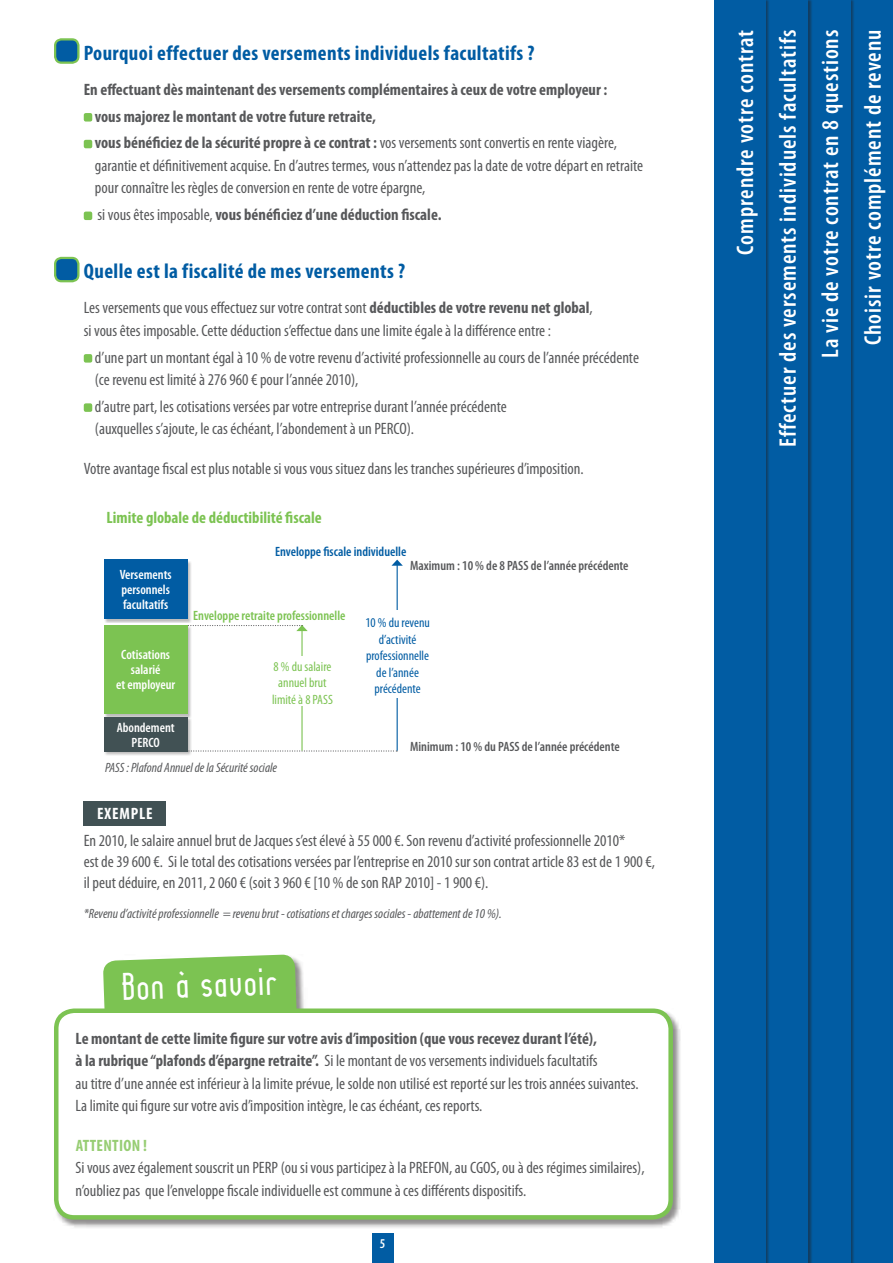
<style>
.page{position:relative;width:893px;height:1263px;background:#fff}
.page>*{position:absolute;margin:0;border:0;box-sizing:border-box;transform-origin:0 0}
.t1{font:37.5px "Lady Ice Revisited";color:#fff}
.t2{font:600 condensed 24px "Myriad Pro";letter-spacing:.04em;color:#fff}
.t3{font:700 condensed 21px "Myriad Pro";letter-spacing:.02em;color:#015ca3}
.t4{font:condensed 16.5px/22.5px "Myriad Pro";color:#57585a}
.t5{font:700 condensed 16.5px/26.7px "Myriad Pro";color:#57585a}
.t6{font:700 condensed 16.5px "Myriad Pro";color:#7cc352}
.t7{font:700 condensed 16.5px "Myriad Pro";letter-spacing:.02em;color:#97cd73}
.t8{font:700 condensed 16.5px "Myriad Pro";color:#fff}
.t9{font:italic condensed 13.5px "Myriad Pro";color:#57585a}
.t10{font:600 condensed 13.5px/15px "Myriad Pro";color:#fff}
.t11{font:600 condensed 13.5px "Myriad Pro";color:#57585a}
.t12{font:condensed 13.5px/16.5px "Myriad Pro";color:#015ca3;text-align:center}
.t13{font:condensed 13.5px/16.5px "Myriad Pro";color:#7cc352;text-align:center}
.t14{font:600 condensed 13.5px "Myriad Pro";color:#7cc352}
.t15{font:600 condensed 13.5px "Myriad Pro";color:#015ca3}
.s1{font-weight:400}
.s2{font-weight:700}
</style>
<div class="page">
<div style="left:842px;top:0;width:51px;height:1263px;background:#015ca3"></div>
<div style="left:799px;top:0;width:56px;height:1263px;background:#231f20;opacity:.5"></div>
<div style="left:799px;top:0;width:51px;height:1263px;background:#015ca3"></div>
<div style="left:757px;top:0;width:55px;height:1263px;background:#231f20;opacity:.5"></div>
<div style="left:757px;top:0;width:51px;height:1263px;background:#015ca3"></div>
<div style="left:714px;top:0;width:56px;height:1263px;background:#231f20;opacity:.5"></div>
<div style="left:714px;top:0;width:51px;height:1263px;background:#015ca3"></div>
<div style="left:55px;top:39px;width:23px;height:24px;background:#015ca3;border-radius:6px"></div>
<div style="left:54px;top:38px;width:26px;height:26px;border:2px solid #7cc352;border-radius:6px"></div>
<div style="left:84px;top:113px;width:8px;height:9px;background:#7cc352;border-radius:2px"></div>
<div style="left:84px;top:140px;width:8px;height:8px;background:#7cc352;border-radius:2px"></div>
<div style="left:84px;top:212px;width:8px;height:8px;background:#7cc352;border-radius:2px"></div>
<div style="left:55px;top:258px;width:23px;height:23px;background:#015ca3;border-radius:6px"></div>
<div style="left:54px;top:257px;width:26px;height:25px;border:2px solid #7cc352;border-radius:6px"></div>
<div style="left:84px;top:354px;width:8px;height:9px;background:#7cc352;border-radius:2px"></div>
<div style="left:84px;top:403px;width:8px;height:9px;background:#7cc352;border-radius:2px"></div>
<div style="left:372px;top:1233px;width:21px;height:30px;background:#015ca3"></div>
<div style="left:84px;top:801px;width:82px;height:24px;background:#415154"></div>
<svg style="left:103px;top:954px;width:196px;height:54px;background:#86c760"></svg>
<div style="left:54px;top:1008px;width:628px;height:220px;background:#231f20;opacity:.5"></div>
<div style="left:56px;top:1011px;width:615px;height:206px;background:#fff;border-radius:18px"></div>
<div style="left:54px;top:1008px;width:619px;height:211px;border:4px solid #7cc352;border-radius:18px"></div>
<div style="left:104px;top:560px;width:88px;height:63px;background:#231f20;opacity:.3"></div>
<div style="left:104px;top:560px;width:83px;height:59px;background:#015ca3"></div>
<svg style="left:193px;top:750px;width:204px;height:1px"></svg>
<div style="left:104px;top:625px;width:88px;height:93px;background:#231f20;opacity:.3"></div>
<div style="left:104px;top:625px;width:83px;height:89px;background:#7cc352"></div>
<div style="left:104px;top:717px;width:88px;height:38px;background:#231f20;opacity:.3"></div>
<div style="left:104px;top:717px;width:83px;height:34px;background:#415154"></div>
<hr style="left:397px;top:565px;width:1px;height:186px;background:#015ca3">
<svg style="left:391px;top:560px;width:12px;height:6px"></svg>
<div style="left:365px;top:610px;width:65px;height:87px;background:#fff"></div>
<hr style="left:301px;top:630px;width:2px;height:121px;background:#7cc352">
<svg style="left:187px;top:625px;width:121px;height:6px"></svg>
<div style="left:270px;top:656px;width:65px;height:50px;background:#fff"></div>
<p class="t3" style="left:84px;top:39px;width:452px">Pourquoi effectuer des versements individuels facultatifs ?</p>
<p class="t5" style="left:95px;top:76px;width:524px;text-indent:-11px">En effectuant dès maintenant des versements complémentaires à ceux de votre employeur : vous majorez le montant de votre future retraite,<br>vous bénéficiez de la sécurité propre à ce contrat : <span class="s1">vos versements sont convertis en rente viagère,</span></p>
<p class="t4" style="left:95px;top:154px;width:550px">garantie et définitivement acquise. En d’autres termes, vous n’attendez pas la date de votre départ en retraite pour connaître les règles de conversion en rente de votre épargne,</p>
<p class="t5" style="left:97px;top:201px;width:346px"><span class="s1">si vous êtes imposable,</span> vous bénéficiez d’une déduction fiscale.</p>
<p class="t3" style="left:84px;top:258px;width:323px">Quelle est la fiscalité de mes versements ?</p>
<p class="t4" style="left:84px;top:296px;width:510px">Les versements que vous effectuez sur votre contrat sont <span class="s2">déductibles de votre revenu net global</span>, si vous êtes imposable. Cette déduction s’effectue dans une limite égale à la différence entre :</p>
<p class="t4" style="left:95px;top:346px;width:546px">d’une part un montant égal à 10 % de votre revenu d’activité professionnelle au cours de l’année précédente (ce revenu est limité à 276 960 € pour l’année 2010),</p>
<p class="t4" style="left:95px;top:395px;width:413px">d’autre part, les cotisations versées par votre entreprise durant l’année précédente (auxquelles s’ajoute, le cas échéant, l’abondement à un PERCO).</p>
<p class="t4" style="left:84px;top:457px;width:501px">Votre avantage fiscal est plus notable si vous vous situez dans les tranches supérieures d’imposition.</p>
<p class="t6" style="left:107px;top:507px;width:217px">Limite globale de déductibilité fiscale</p>
<p class="t10" style="left:120px;top:568px;width:53px">Versements personnels facultatifs</p>
<p class="t10" style="left:116px;top:648px;width:61px;text-align:center">Cotisations salarié<br>et employeur</p>
<p class="t10" style="left:132px;top:720px;width:45px;text-indent:-15px">Abondement<br>PERCO</p>
<p class="t15" style="left:275px;top:544px;width:133px">Enveloppe fiscale individuelle</p>
<p class="t11" style="left:410px;top:558px;width:220px">Maximum : 10 % de 8 PASS de l’année précédente</p>
<p class="t14" style="left:193px;top:608px;width:154px">Enveloppe retraite professionnelle</p>
<p class="t13" style="left:272px;top:658px;width:62px">8 % du salaire annuel brut limité à 8 PASS</p>
<p class="t12" style="left:365px;top:614px;width:66px">10 % du revenu d’activité professionnelle de l’année précédente</p>
<p class="t11" style="left:410px;top:739px;width:211px">Minimum : 10 % du PASS de l’année précédente</p>
<p class="t9" style="left:105px;top:759px;width:174px">PASS : Plafond Annuel de la Sécurité sociale</p>
<p class="t8" style="left:97px;top:803px;width:57px">Exemple</p>
<p class="t4" style="left:84px;top:830px;width:573px;line-height:21px">En 2010, le salaire annuel brut de Jacques s’est élevé à 55 000 €. Son revenu d’activité professionnelle 2010*<br>est de 39 600 €. Si le total des cotisations versées par l’entreprise en 2010 sur son contrat article 83 est de 1 900 €, il peut déduire, en 2011, 2 060 € (soit 3 960 € [10 % de son RAP 2010] - 1 900 €).</p>
<p class="t9" style="left:84px;top:905px;width:419px">*Revenu d’activité professionnelle = revenu brut - cotisations et charges sociales - abattement de 10 %).</p>
<h1 class="t1" style="left:121px;top:962px;width:157px;rotate:-2deg">Bon à savoir</h1>
<p class="t4" style="left:76px;top:1027px;width:565px"><span class="s2">Le montant de cette limite figure sur votre avis d’imposition (que vous recevez durant l’été),<br>à la rubrique “plafonds d’épargne retraite”.</span> Si le montant de vos versements individuels facultatifs<br>au titre d’une année est inférieur à la limite prévue, le solde non utilisé est reporté sur les trois années suivantes.<br>La limite qui figure sur votre avis d’imposition intègre, le cas échéant, ces reports.</p>
<p class="t7" style="left:76px;top:1135px;width:73px">Attention !</p>
<p class="t4" style="left:76px;top:1156px;width:571px">Si vous avez également souscrit un PERP (ou si vous participez à la PREFON, au CGOS, ou à des régimes similaires), n’oubliez pas que l’enveloppe fiscale individuelle est commune à ces différents dispositifs.</p>
<p class="t10" style="left:380px;top:1236px;width:7px">5</p>
<h2 class="t2" style="left:732px;top:255px;width:226px;rotate:-90deg">Comprendre votre contrat</h2>
<h2 class="t2" style="left:775px;top:447px;width:419px;rotate:-90deg">Effectuer des versements individuels facultatifs</h2>
<h2 class="t2" style="left:817px;top:358px;width:329px;rotate:-90deg">La vie de votre contrat en 8 questions</h2>
<h2 class="t2" style="left:860px;top:345px;width:317px;rotate:-90deg">Choisir votre complément de revenu</h2>
</div>
